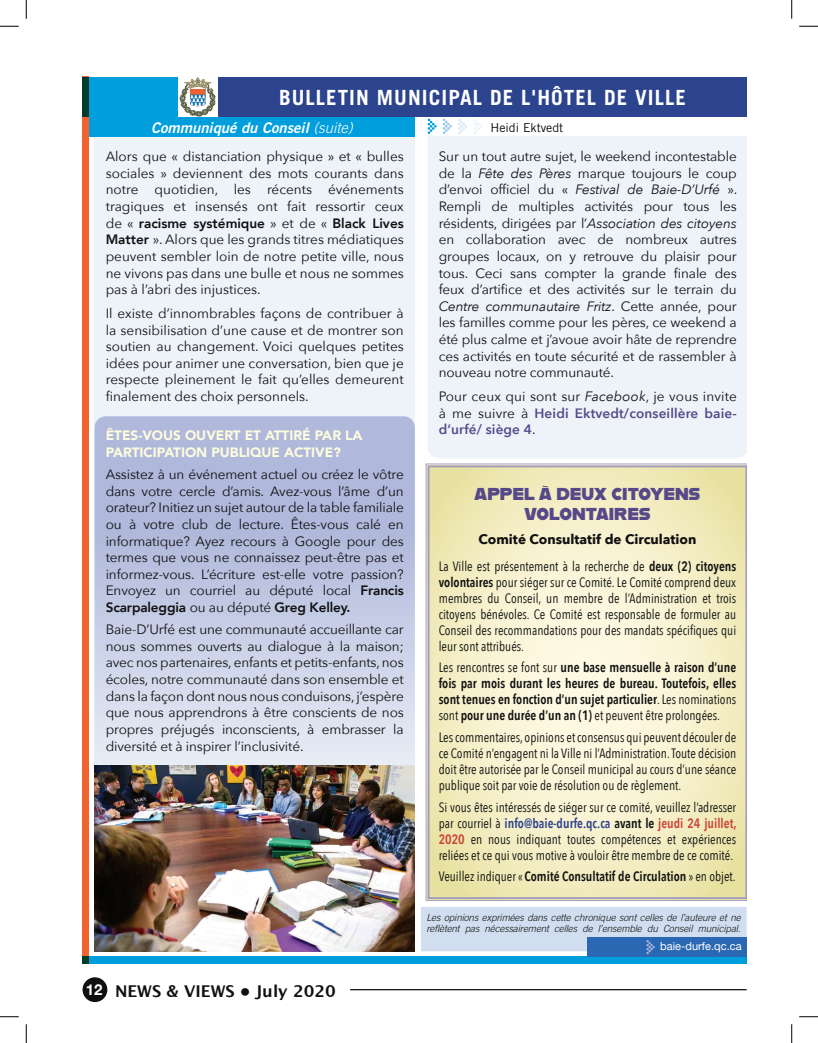
<style>
.page{position:relative;width:818px;height:1043px;background:#fff}
.page>*{position:absolute;margin:0;border:0;box-sizing:border-box;transform-origin:0 0}
.t1{font:700 20.88px "Trade Gothic";letter-spacing:.05em;color:#fff}
.t2{font:17.25px/19.8px "Alfarn";color:#564989;text-align:center;scale:.94 1}
.t3{font:700 16.25px "Lucida Grande";color:#0f1010}
.t4{font:italic 14.75px "Trade Gothic Bold Two";color:#fff}
.t5{font:13.5px/16.6px "Avenir Next";color:#0f1010;text-align:justify}
.t6{font:13.5px/16px "Avenir Next Condensed";color:#0f1010;text-align:justify;scale:.96 1}
.t7{font:600 13.5px/16px "Avenir Next Condensed";color:#0f1010;text-align:justify;scale:.96 1}
.t8{font:800 13.5px "Avenir";color:#0f1010}
.t9{font:900 13.5px/16.6px "Avenir";color:#fdfcdd}
.t10{font:700 13.5px "Avenir Next";color:#0f1010}
.t11{font:12.38px "Trade Gothic";color:#0f1010}
.t12{font:11.12px "Helvetica Neue";color:#fff}
.t13{font:italic 300 9.88px/11.1px "Trade Gothic";letter-spacing:-.01em;color:#0f1010}
.s1{font-family:"Trade Gothic";font-weight:300}
.s2{font-family:"Avenir Next";font-weight:400}
.s3{font-family:"Avenir";font-weight:800}
.s4{font-style:italic}
.s5{font-weight:600;color:#564989}
.s6{font-weight:600}
.s7{font-weight:400}
.s8{font-weight:600;color:#2c438e}
.s9{font-weight:600;color:#c94336}
</style>
<div class="page">
<div style="left:83px;top:977px;width:24px;height:25px;background:#0f1010;border-radius:50%"></div>
<hr style="left:350px;top:989px;width:396px;height:1px;background:#0f1010">
<div style="left:82px;top:956px;width:664px;height:8px;background:#009edc"></div>
<div style="left:218px;top:77px;width:528px;height:40px;background:#2c438e"></div>
<div style="left:82px;top:77px;width:96px;height:40px;background:#009edc"></div>
<div style="left:82px;top:77px;width:7px;height:887px;background:#f0622e"></div>
<img style="left:179px;top:77px;width:36px;height:39px">
<div style="left:95px;top:136px;width:320px;height:815px;background:#eef3f9"></div>
<div style="left:428px;top:136px;width:318px;height:322px;background:#eef3f9"></div>
<div style="left:89px;top:117px;width:326px;height:19px;background:#009edc"></div>
<div style="left:421px;top:907px;width:325px;height:44px;background:#d1def0"></div>
<div style="left:587px;top:937px;width:159px;height:19px;background:#2a68b3"></div>
<svg style="left:646px;top:940px;width:8px;height:14px"></svg>
<svg style="left:427px;top:119px;width:9px;height:15px"></svg>
<svg style="left:443px;top:119px;width:9px;height:15px"></svg>
<svg style="left:458px;top:119px;width:9px;height:15px"></svg>
<svg style="left:473px;top:119px;width:9px;height:15px"></svg>
<svg style="left:95px;top:416px;width:320px;height:535px;background:#c2c9e3"></svg>
<img style="left:95px;top:765px;width:320px;height:186px">
<svg style="left:425px;top:463px;width:321px;height:438px;background:#f2edc7"></svg>
<svg style="left:0;top:25px;width:19px;height:2px"></svg>
<svg style="left:799px;top:25px;width:19px;height:2px"></svg>
<svg style="left:0;top:1016px;width:19px;height:1px"></svg>
<svg style="left:799px;top:1016px;width:19px;height:1px"></svg>
<svg style="left:25px;top:0;width:2px;height:19px"></svg>
<svg style="left:25px;top:1024px;width:2px;height:18px"></svg>
<svg style="left:791px;top:0;width:1px;height:19px"></svg>
<svg style="left:791px;top:1024px;width:1px;height:18px"></svg>
<h1 class="t1" style="left:279px;top:85px;width:408px">BULLETIN MUNICIPAL DE L'HÔTEL DE VILLE</h1>
<p class="t4" style="left:151px;top:118px;width:203px">Communiqué du Conseil <span class="s1">(suite)</span></p>
<p class="t5" style="left:106px;top:147px;width:299px">Alors que « distanciation physique » et « bulles sociales » deviennent des mots courants dans notre quotidien, les récents événements tragiques et insensés ont fait ressortir ceux</p>
<p class="t8" style="left:106px;top:212px;width:299px"><span class="s2">de «</span> racisme systémique <span class="s2">» et de «</span> Black Lives</p>
<p class="t5" style="left:106px;top:231px;width:299px"><span class="s3">Matter</span> ». Alors que les grands titres médiatiques peuvent sembler loin de notre petite ville, nous ne vivons pas dans une bulle et nous ne sommes pas à l’abri des injustices.</p>
<p class="t5" style="left:106px;top:304px;width:299px">Il existe d’innombrables façons de contribuer à la sensibilisation d’une cause et de montrer son soutien au changement. Voici quelques petites idées pour animer une conversation, bien que je respecte pleinement le fait qu’elles demeurent finalement des choix personnels.</p>
<p class="t9" style="left:106px;top:427px;width:258px">ÊTES-VOUS OUVERT ET ATTIRÉ PAR LA<br>PARTICIPATION PUBLIQUE ACTIVE?</p>
<p class="t5" style="left:106px;top:465px;width:299px">Assistez à un événement actuel ou créez le vôtre dans votre cercle d’amis. Avez-vous l’âme d’un orateur? Initiez un sujet autour de la table familiale ou à votre club de lecture. Êtes-vous calé en informatique? Ayez recours à Google pour des termes que vous ne connaissez peut-être pas et informez-vous. L’écriture est-elle votre passion?<br>Envoyez un courriel au député local <span class="s3">Francis</span></p>
<p class="t8" style="left:106px;top:597px;width:246px">Scarpaleggia <span class="s2">ou au député</span> Greg Kelley.</p>
<p class="t5" style="left:106px;top:620px;width:299px">Baie-D’Urfé est une communauté accueillante car nous sommes ouverts au dialogue à la maison; avec nos partenaires, enfants et petits-enfants, nos écoles, notre communauté dans son ensemble et dans la façon dont nous nous conduisons, j’espère que nous apprendrons à être conscients de nos propres préjugés inconscients, à embrasser la diversité et à inspirer l’inclusivité.</p>
<p class="t3" style="left:86px;top:978px;width:251px"><sup>12</sup> NEWS &amp; VIEWS • July 2020</p>
<p class="t11" style="left:490px;top:120px;width:74px">Heidi Ektvedt</p>
<p class="t5" style="left:438px;top:147px;width:300px">Sur un tout autre sujet, le weekend incontestable de la <span class="s4">Fête des Pères</span> marque toujours le coup d’envoi officiel du « <span class="s4">Festival de Baie-D’Urfé</span> ».<br>Rempli de multiples activités pour tous les résidents, dirigées par l’<span class="s4">Association des citoyens </span>en collaboration avec de nombreux autres groupes locaux, on y retrouve du plaisir pour tous. Ceci sans compter la grande finale des feux d’artifice et des activités sur le terrain du <span class="s4">Centre communautaire Fritz</span>. Cette année, pour les familles comme pour les pères, ce weekend a été plus calme et j’avoue avoir hâte de reprendre ces activités en toute sécurité et de rassembler à nouveau notre communauté.</p>
<p class="t5" style="left:438px;top:387px;width:299px">Pour ceux qui sont sur <span class="s4">Facebook</span>, je vous invite à me suivre à <span class="s5">Heidi Ektvedt/conseillère baie&shy;d’urfé/ siège 4</span>.</p>
<p class="t2" style="left:474px;top:483px;width:242px">APPEL À DEUX CITOYENS<br>VOLONTAIRES</p>
<p class="t10" style="left:478px;top:527px;width:219px">Comité Consultatif de Circulation</p>
<p class="t6" style="left:438px;top:557px;width:311px">La Ville est présentement à la recherche de <span class="s6">deux (2) citoyens volontaires</span> pour siéger sur ce Comité. Le Comité comprend deux membres du Conseil, un membre de l’Administration et trois citoyens bénévoles. Ce Comité est responsable de formuler au Conseil des recommandations pour des mandats spécifiques qui leur sont attribués.</p>
<p class="t7" style="left:438px;top:659px;width:311px"><span class="s7">Les rencontres se font sur</span> une base mensuelle à raison d’une fois par mois durant les heures de bureau. Toutefois, elles sont tenues en fonction d’un sujet particulier<span class="s7">. Les nominations sont</span> pour une durée d’un an (1) <span class="s7">et peuvent être prolongées.</span></p>
<p class="t6" style="left:438px;top:728px;width:311px">Les commentaires, opinions et consensus qui peuvent découler de ce Comité n’engagent ni la Ville ni l’Administration. Toute décision doit être autorisée par le Conseil municipal au cours d’une séance publique soit par voie de résolution ou de règlement.</p>
<p class="t6" style="left:438px;top:798px;width:312px">Si vous êtes intéressés de siéger sur ce comité, veuillez l’adresser par courriel à <span class="s8">info@baie-durfe.qc.ca</span> <span class="s6">avant le</span> <span class="s9">jeudi 24 juillet, 2020</span> en nous indiquant toutes compétences et expériences reliées et ce qui vous motive à vouloir être membre de ce comité.</p>
<p class="t7" style="left:438px;top:868px;width:311px"><span class="s7">Veuillez indiquer «</span> Comité Consultatif de Circulation <span class="s7">» en objet.</span></p>
<p class="t13" style="left:426px;top:911px;width:316px">Les opinions exprimées dans cette chronique sont celles de l’auteure et ne reflètent pas nécessairement celles de l’ensemble du Conseil municipal.</p>
<p class="t12" style="left:660px;top:938px;width:83px">baie-durfe.qc.ca</p>
</div>
